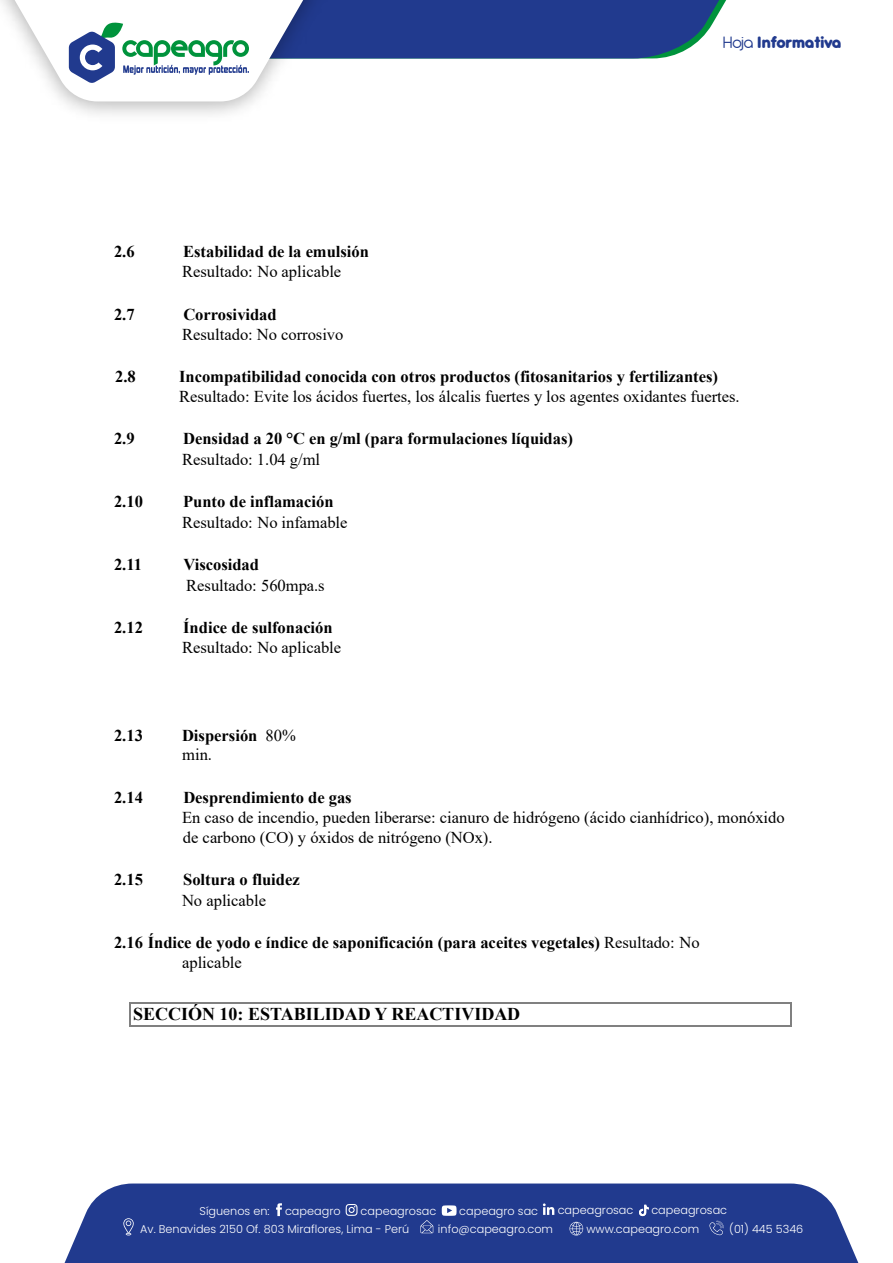
<style>
.page{position:relative;width:893px;height:1263px;background:#fff}
.page>*{position:absolute;margin:0;border:0;box-sizing:border-box;transform-origin:0 0}
.t1{font:700 18px "Times New Roman";color:#000}
.t2{font:800 18px "Antipasto Pro";letter-spacing:-.025em;color:#213a8e}
.t3{font:700 16.5px/19.6px "Times New Roman";color:#000}
.t4{font:16.5px/19.6px "Times New Roman";color:#000}
.t5{font:300 11.25px "Poppins";color:#fff}
.s1{font-weight:400}
</style>
<div class="page">
<hr style="left:131px;top:1002px;width:659px;height:1px;background:#808080">
<hr style="left:131px;top:1025px;width:659px;height:1px;background:#808080">
<hr style="left:129px;top:1003px;width:2px;height:22px;background:#808080">
<svg style="left:790px;top:1002px;width:1px;height:24px"></svg>
<div style="left:65px;top:1183px;width:793px;height:80px;background:#213a8e"></div>
<svg style="left:569px;top:1222px;width:14px;height:13px"></svg>
<svg style="left:709px;top:1221px;width:15px;height:14px"></svg>
<svg style="left:123px;top:1218px;width:11px;height:17px"></svg>
<svg style="left:420px;top:1220px;width:13px;height:13px"></svg>
<svg style="left:276px;top:1203px;width:6px;height:13px"></svg>
<svg style="left:346px;top:1204px;width:12px;height:12px"></svg>
<svg style="left:543px;top:1203px;width:11px;height:12px"></svg>
<svg style="left:639px;top:1205px;width:10px;height:11px"></svg>
<svg style="left:442px;top:1205px;width:15px;height:11px"></svg>
<svg style="left:0;top:0;width:726px;height:101px"></svg>
<p class="t2" style="left:722px;top:31px;width:121px"><span class="s1">Hoja</span> Informativa</p>
<p class="t3" style="left:114px;top:241px;width:22px">2.6</p>
<p class="t3" style="left:183px;top:241px;width:187px">Estabilidad de la emulsión</p>
<p class="t4" style="left:182px;top:261px;width:161px">Resultado: No aplicable</p>
<p class="t3" style="left:114px;top:304px;width:22px">2.7</p>
<p class="t3" style="left:183px;top:304px;width:95px">Corrosividad</p>
<p class="t4" style="left:182px;top:324px;width:163px">Resultado: No corrosivo</p>
<p class="t3" style="left:115px;top:366px;width:22px">2.8</p>
<p class="t3" style="left:179px;top:366px;width:540px">Incompatibilidad conocida con otros productos (fitosanitarios y fertilizantes)</p>
<p class="t4" style="left:179px;top:386px;width:562px">Resultado: Evite los ácidos fuertes, los álcalis fuertes y los agentes oxidantes fuertes.</p>
<p class="t3" style="left:114px;top:428px;width:22px">2.9</p>
<p class="t3" style="left:183px;top:428px;width:391px">Densidad a 20 °C en g/ml (para formulaciones líquidas)</p>
<p class="t4" style="left:182px;top:449px;width:140px">Resultado: 1.04 g/ml</p>
<p class="t3" style="left:114px;top:491px;width:30px">2.10</p>
<p class="t3" style="left:183px;top:491px;width:152px">Punto de inflamación</p>
<p class="t4" style="left:182px;top:512px;width:167px">Resultado: No infamable</p>
<p class="t3" style="left:114px;top:554px;width:30px">2.11</p>
<p class="t3" style="left:184px;top:554px;width:77px">Viscosidad</p>
<p class="t4" style="left:186px;top:575px;width:140px">Resultado: 560mpa.s</p>
<p class="t3" style="left:114px;top:617px;width:30px">2.12</p>
<p class="t3" style="left:183px;top:617px;width:151px">Índice de sulfonación</p>
<p class="t4" style="left:182px;top:637px;width:161px">Resultado: No aplicable</p>
<p class="t3" style="left:114px;top:725px;width:30px">2.13</p>
<p class="t3" style="left:182px;top:725px;width:115px">Dispersión <span class="s1">80% min.</span></p>
<p class="t3" style="left:114px;top:787px;width:30px">2.14</p>
<p class="t3" style="left:183px;top:787px;width:170px">Desprendimiento de gas</p>
<p class="t4" style="left:182px;top:807px;width:604px">En caso de incendio, pueden liberarse: cianuro de hidrógeno (ácido cianhídrico), monóxido de carbono (CO) y óxidos de nitrógeno (NOx).</p>
<p class="t3" style="left:114px;top:869px;width:30px">2.15</p>
<p class="t3" style="left:183px;top:869px;width:118px">Soltura o fluidez</p>
<p class="t4" style="left:182px;top:890px;width:85px">No aplicable</p>
<p class="t3" style="left:182px;top:932px;width:519px;text-indent:-68px">2.16 Índice de yodo e índice de saponificación (para aceites vegetales) <span class="s1">Resultado: No aplicable</span></p>
<p class="t1" style="left:133px;top:1001px;width:389px">SECCIÓN 10: ESTABILIDAD Y REACTIVIDAD</p>
<p class="t5" style="left:200px;top:1204px;width:72px">Síguenos en:</p>
<p class="t5" style="left:285px;top:1204px;width:57px">capeagro</p>
<p class="t5" style="left:361px;top:1204px;width:77px">capeagrosac</p>
<p class="t5" style="left:459px;top:1204px;width:80px">capeagro sac</p>
<p class="t5" style="left:558px;top:1204px;width:77px">capeagrosac</p>
<p class="t5" style="left:651px;top:1204px;width:77px">capeagrosac</p>
<p class="t5" style="left:140px;top:1222px;width:271px">Av. Benavides 2150 Of. 803 Miraflores, Lima - Perú</p>
<p class="t5" style="left:438px;top:1222px;width:117px">info@capeagro.com</p>
<p class="t5" style="left:586px;top:1222px;width:114px">www.capeagro.com</p>
<p class="t5" style="left:729px;top:1222px;width:76px">(01) 445 5346</p>
</div>
